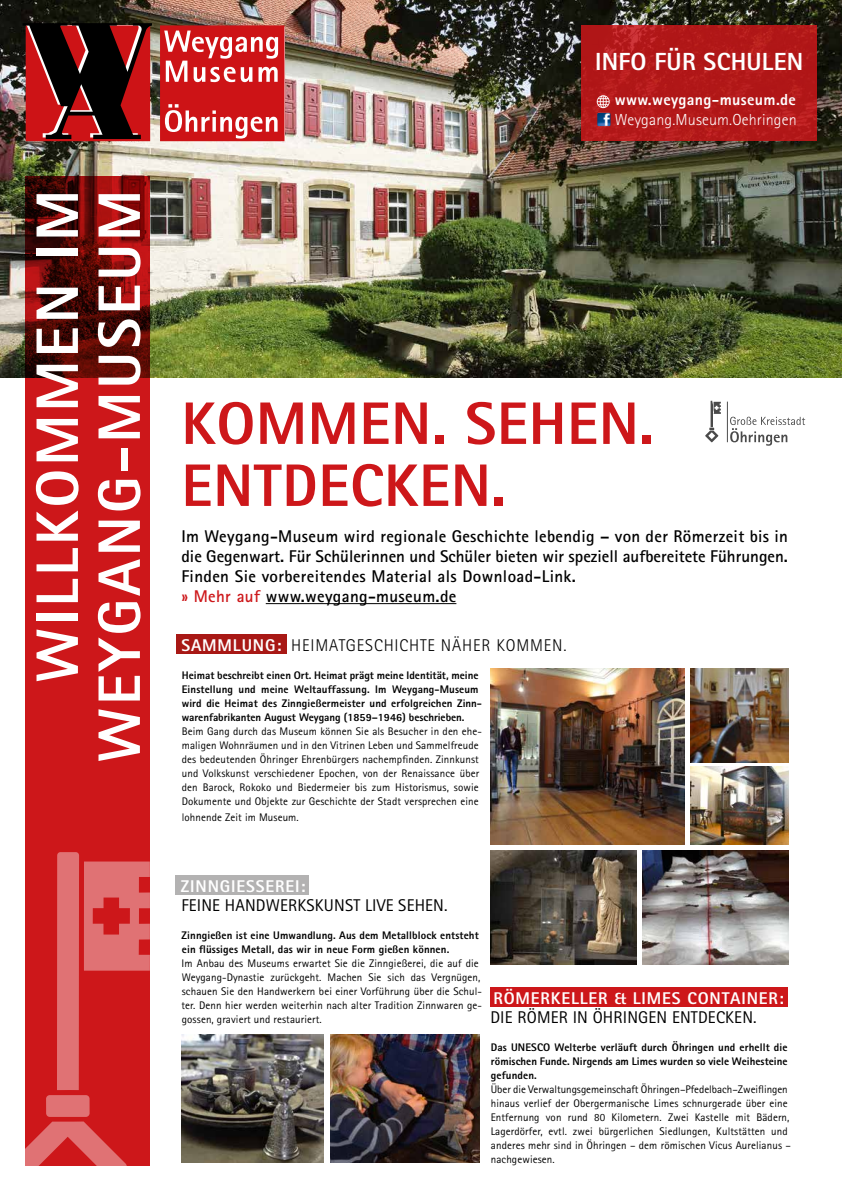
<style>
.page{position:relative;width:842px;height:1191px;background:#fff}
.page>*{position:absolute;margin:0;border:0;box-sizing:border-box;transform-origin:0 0}
.t1{font:800 60px/62px "Rotis Sans Serif";letter-spacing:.05em;color:#fff;text-align:right}
.t2{font:800 60px/62px "Rotis Sans Serif";letter-spacing:.01em;color:#cd171a}
.t3{font:800 24.8px "Rotis Sans Serif";letter-spacing:.01em;color:#fff}
.t4{font:700 17px/20px "Rotis Sans Serif";letter-spacing:.02em;color:#000}
.t5{font:17px "Rotis Sans Serif";letter-spacing:.01em;color:#000}
.t6{font:800 17px "Rotis Sans Serif";letter-spacing:.05em;color:#fff}
.t7{font:300 17px "Rotis Sans Serif";letter-spacing:.05em;color:#000}
.t8{font:300 16px "Rotis Sans Serif";letter-spacing:.01em;color:#fff}
.t9{font:800 16px "Rotis Sans Serif";letter-spacing:.02em;color:#fff}
.t10{font:11px/14px "Rotis Sans Serif";letter-spacing:.01em;color:#000}
.t11{font:800 11px/14px "Rotis Sans Serif";letter-spacing:.01em;color:#000}
.s1{color:#cd171a}
.s2{font-weight:800;color:#fff}
</style>
<div class="page">
<div style="left:176px;top:634px;width:110px;height:20px;background:#a81815"></div>
<div style="left:175px;top:875px;width:134px;height:20px;background:#b3b2b2"></div>
<div style="left:490px;top:987px;width:298px;height:20px;background:#cd171a"></div>
<img style="left:0;top:0;width:842px;height:377px">
<svg style="left:23px;top:23px;width:129px;height:118px;background:#6b1718"></svg>
<svg style="left:160px;top:25px;width:124px;height:116px;background:#d64143"></svg>
<div style="left:270px;top:39px;width:5px;height:10px;background:#cd1316;border-radius:50%"></div>
<svg style="left:26px;top:176px;width:124px;height:989px;background:#b01315"></svg>
<div style="left:581px;top:26px;width:235px;height:115px;background:linear-gradient(to right,#b41a1b,#b31919)"></div>
<hr style="left:266px;top:603px;width:190px;height:1px;background:#000">
<div style="left:46px;top:1095px;width:44px;height:22px;background:#e07274;border-radius:4px"></div>
<svg style="left:57px;top:852px;width:93px;height:238px;background:#d64446"></svg>
<svg style="left:26px;top:1121px;width:102px;height:44px;background:#d64548"></svg>
<svg style="left:597px;top:95px;width:13px;height:13px"></svg>
<img style="left:597px;top:113px;width:14px;height:13px">
<img style="left:181px;top:1034px;width:142px;height:128px">
<img style="left:490px;top:850px;width:146px;height:114px">
<img style="left:330px;top:1034px;width:149px;height:128px">
<img style="left:642px;top:850px;width:146px;height:114px">
<img style="left:690px;top:668px;width:98px;height:94px">
<img style="left:690px;top:766px;width:98px;height:78px">
<img style="left:490px;top:668px;width:195px;height:176px">
<svg style="left:705px;top:401px;width:16px;height:41px"></svg>
<hr style="left:727px;top:401px;width:1px;height:41px;background:#000">
<svg style="left:730px;top:417px;width:75px;height:29px"></svg>
<h1 class="t1" style="left:26px;top:762px;width:574px;rotate:-90deg">WILLKOMMEN IM<br>WEYGANG-MUSEUM</h1>
<h2 class="t3" style="left:595px;top:46px;width:210px">INFO FÜR SCHULEN</h2>
<h3 class="t9" style="left:615px;top:90px;width:183px">www.weygang-museum.de</h3>
<h3 class="t8" style="left:615px;top:111px;width:184px">Weygang.Museum.Oehringen</h3>
<h1 class="t2" style="left:181px;top:392px;width:474px">KOMMEN. SEHEN.<br>ENTDECKEN.</h1>
<p class="t4" style="left:181px;top:525px;width:608px">Im Weygang-Museum wird regionale Geschichte lebendig – von der Römerzeit bis in die Gegenwart. Für Schülerinnen und Schüler bieten wir speziell aufbereitete Führungen.<br>Finden Sie vorbereitendes Material als Download-Link.<br><span class="s1">» Mehr auf</span> www.weygang-museum.de</p>
<h3 class="t7" style="left:181px;top:635px;width:387px"><span class="s2">SAMMLUNG:</span> HEIMATGESCHICHTE NÄHER KOMMEN.</h3>
<p class="t11" style="left:182px;top:668px;width:302px">Heimat beschreibt einen Ort. Heimat prägt meine Identität, meine Einstellung und meine Weltauffassung. Im Weygang-Museum wird die Heimat des Zinngießermeister und erfolgreichen Zinn&shy;warenfabrikanten August Weygang (1859–1946) beschrieben.</p>
<p class="t10" style="left:182px;top:724px;width:302px">Beim Gang durch das Museum können Sie als Besucher in den ehe&shy;maligen Wohnräumen und in den Vitrinen Leben und Sammelfreude des bedeutenden Öhringer Ehrenbürgers nachempfinden. Zinnkunst und Volkskunst verschiedener Epochen, von der Renaissance über den Barock, Rokoko und Biedermeier bis zum Historismus, sowie Dokumente und Objekte zur Geschichte der Stadt versprechen eine</p>
<p class="t10" style="left:182px;top:810px;width:118px">lohnende Zeit im Museum.</p>
<h3 class="t6" style="left:181px;top:875px;width:126px">ZINNGIESSEREI:</h3>
<h3 class="t5" style="left:181px;top:895px;width:268px">FEINE HANDWERKSKUNST LIVE SEHEN.</h3>
<p class="t11" style="left:182px;top:928px;width:299px">Zinngießen ist eine Umwandlung. Aus dem Metallblock entsteht ein flüssiges Metall, das wir in neue Form gießen können.</p>
<p class="t10" style="left:182px;top:956px;width:302px">Im Anbau des Museums erwartet Sie die Zinngießerei, die auf die Weygang-Dynastie zurückgeht. Machen Sie sich das Vergnügen, schauen Sie den Handwerkern bei einer Vorführung über die Schul&shy;ter. Denn hier werden weiterhin nach alter Tradition Zinnwaren ge&shy;gossen, graviert und restauriert.</p>
<h3 class="t6" style="left:493px;top:987px;width:292px">RÖMERKELLER &amp; LIMES CONTAINER:</h3>
<h3 class="t5" style="left:490px;top:1007px;width:268px">DIE RÖMER IN ÖHRINGEN ENTDECKEN.</h3>
<p class="t11" style="left:491px;top:1039px;width:298px;text-align:justify">Das UNESCO Welterbe verläuft durch Öhringen und erhellt die römischen Funde. Nirgends am Limes wurden so viele Weihesteine gefunden.</p>
<p class="t10" style="left:491px;top:1081px;width:302px">Über die Verwaltungsgemeinschaft Öhringen–Pfedelbach–Zweiflingen hinaus verlief der Obergermanische Limes schnurgerade über eine Entfernung von rund 80 Kilometern. Zwei Kastelle mit Bädern, Lagerdörfer, evtl. zwei bürgerlichen Siedlungen, Kultstätten und anderes mehr sind in Öhringen – dem römischen Vicus Aurelianus – nachgewiesen.</p>
</div>
